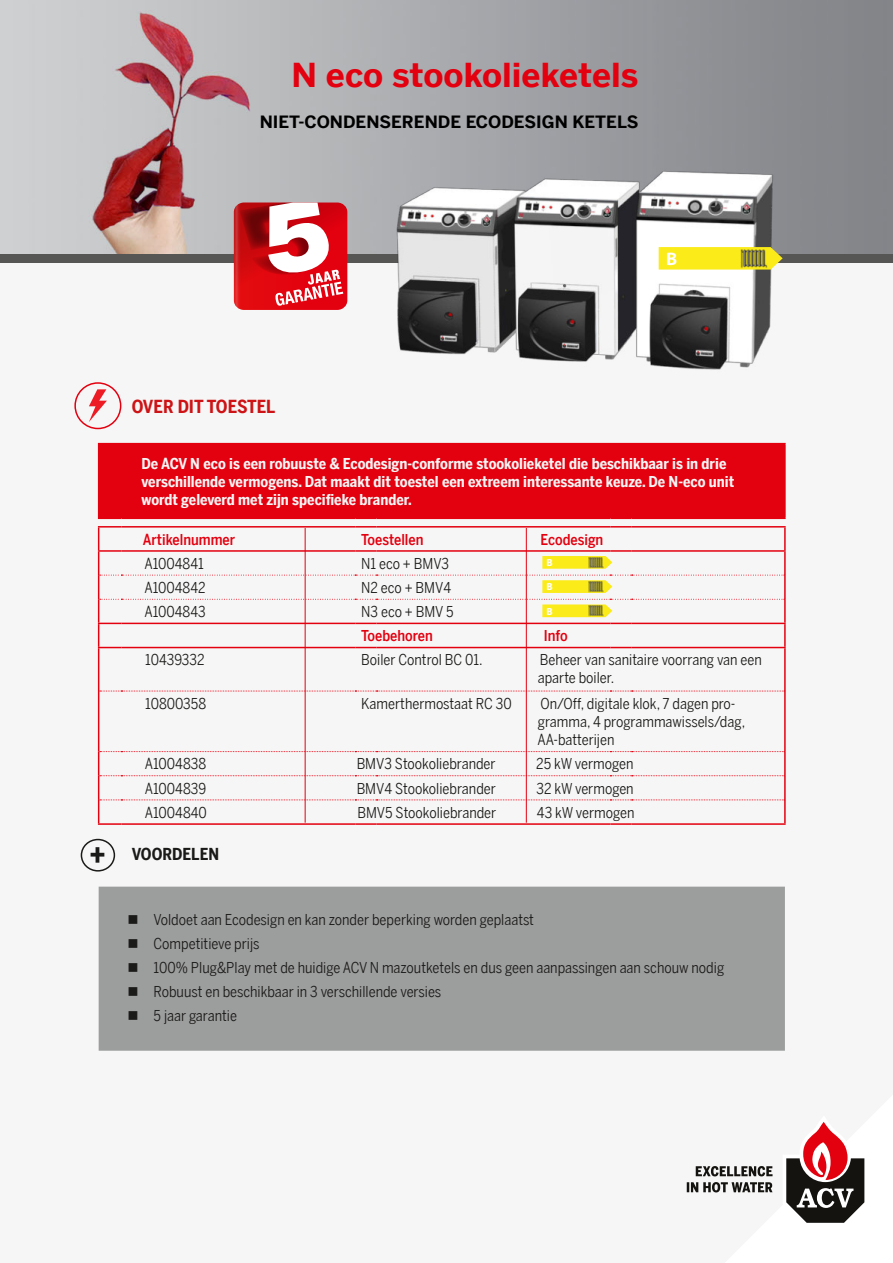
<style>
.page{position:relative;width:893px;height:1263px;background:#fff}
.page>*{position:absolute;margin:0;border:0;box-sizing:border-box;transform-origin:0 0}
.t1{font:700 33px "Benton Sans";color:#e3000f}
.t2{font:700 30px "Benton Sans Cond";color:#1a1a18}
.t3{font:700 18.15px "Myriad Pro";color:#fff}
.t4{font:700 18px "Benton Sans Cond";color:#cd1316}
.t5{font:700 16.95px "Benton Sans";color:#000}
.t6{font:700 16.5px "Benton Sans Cond";color:#1a1a18}
.t7{font:15px/18px "Benton Sans Cond";color:#1a1a18}
.t8{font:700 15px/18px "Benton Sans Cond";color:#f6f6f6}
.t9{font:500 15px "Benton Sans Cond";color:#e3000f}
.t10{font:700 10.2px "Myriad Pro";color:#fff}
</style>
<div class="page">
<div style="left:0;top:255px;width:893px;height:1008px;background:#f6f6f6"></div>
<div style="left:99px;top:444px;width:686px;height:74px;background:#e3000f"></div>
<div style="left:99px;top:887px;width:686px;height:164px;background:#9c9d9d"></div>
<svg style="left:98px;top:443px;width:23px;height:1px"></svg>
<hr style="left:98px;top:444px;width:1px;height:73px;background:#e3000f">
<hr style="left:121px;top:443px;width:234px;height:1px;background:#e3000f">
<svg style="left:355px;top:443px;width:22px;height:1px"></svg>
<hr style="left:377px;top:443px;width:233px;height:1px;background:#e3000f">
<svg style="left:610px;top:443px;width:22px;height:1px"></svg>
<hr style="left:632px;top:443px;width:154px;height:1px;background:#e3000f">
<hr style="left:784px;top:444px;width:2px;height:73px;background:#e3000f">
<hr style="left:98px;top:517px;width:23px;height:2px;background:#e3000f">
<hr style="left:121px;top:517px;width:234px;height:2px;background:#e3000f">
<hr style="left:355px;top:517px;width:22px;height:2px;background:#e3000f">
<hr style="left:377px;top:517px;width:233px;height:2px;background:#e3000f">
<hr style="left:610px;top:517px;width:22px;height:2px;background:#e3000f">
<hr style="left:632px;top:517px;width:154px;height:2px;background:#e3000f">
<hr style="left:632px;top:526px;width:154px;height:1px;background:#e3000f">
<hr style="left:784px;top:527px;width:2px;height:23px;background:#e3000f">
<hr style="left:784px;top:552px;width:2px;height:23px;background:#e3000f">
<hr style="left:784px;top:575px;width:2px;height:24px;background:#e3000f">
<hr style="left:784px;top:599px;width:2px;height:24px;background:#e3000f">
<hr style="left:98px;top:648px;width:1px;height:43px;background:#e3000f">
<hr style="left:784px;top:648px;width:2px;height:43px;background:#e3000f">
<hr style="left:98px;top:691px;width:1px;height:61px;background:#e3000f">
<hr style="left:784px;top:691px;width:2px;height:61px;background:#e3000f">
<hr style="left:784px;top:752px;width:2px;height:24px;background:#e3000f">
<hr style="left:784px;top:776px;width:2px;height:24px;background:#e3000f">
<hr style="left:784px;top:800px;width:2px;height:23px;background:#e3000f">
<hr style="left:632px;top:623px;width:154px;height:1px;background:#e3000f">
<hr style="left:784px;top:624px;width:2px;height:23px;background:#e3000f">
<hr style="left:632px;top:550px;width:154px;height:2px;background:#e3000f">
<hr style="left:632px;top:647px;width:154px;height:1px;background:#e3000f">
<svg style="left:100px;top:691px;width:685px;height:1px"></svg>
<svg style="left:98px;top:751px;width:687px;height:72px"></svg>
<hr style="left:98px;top:823px;width:23px;height:2px;background:#e3000f">
<hr style="left:121px;top:823px;width:234px;height:2px;background:#e3000f">
<hr style="left:355px;top:823px;width:22px;height:2px;background:#e3000f">
<hr style="left:377px;top:823px;width:233px;height:2px;background:#e3000f">
<hr style="left:610px;top:823px;width:22px;height:2px;background:#e3000f">
<hr style="left:632px;top:823px;width:154px;height:2px;background:#e3000f">
<div style="left:74px;top:382px;width:47px;height:47px;border:2px solid #e3000f;border-radius:50%"></div>
<img style="left:0;top:0;width:893px;height:254px">
<svg style="left:89px;top:389px;width:18px;height:33px"></svg>
<div style="left:81px;top:839px;width:34px;height:32px;border:2px solid #1a1a18;border-radius:50%"></div>
<svg style="left:687px;top:1122px;width:178px;height:101px"></svg>
<div style="left:0;top:254px;width:893px;height:9px;background:#565655"></div>
<img style="left:385px;top:163px;width:396px;height:207px">
<svg style="left:234px;top:203px;width:113px;height:107px"></svg>
<svg style="left:659px;top:247px;width:124px;height:23px"></svg>
<img style="left:741px;top:249px;width:26px;height:20px">
<svg style="left:98px;top:526px;width:687px;height:122px"></svg>
<img style="left:589px;top:606px;width:15px;height:11px">
<hr style="left:305px;top:528px;width:1px;height:295px;background:#e3000f">
<hr style="left:526px;top:528px;width:1px;height:295px;background:#e3000f">
<h1 class="t1" style="left:291px;top:56px;width:349px">N eco stookolieketels</h1>
<p class="t5" style="left:260px;top:112px;width:380px">NIET-CONDENSERENDE ECODESIGN KETELS</p>
<p class="t3" style="left:666px;top:247px;width:13px">B</p>
<h2 class="t2" style="left:89px;top:837px;width:18px">+</h2>
<p class="t4" style="left:132px;top:396px;width:145px">OVER DIT TOESTEL</p>
<p class="t8" style="left:142px;top:454px;width:594px">De ACV N eco is een robuuste &amp; Ecodesign-conforme stookolieketel die beschikbaar is in drie verschillende vermogens. Dat maakt dit toestel een extreem interessante keuze. De N-eco unit wordt geleverd met zijn specifieke brander.</p>
<p class="t9" style="left:143px;top:530px;width:94px">Artikelnummer</p>
<p class="t9" style="left:361px;top:530px;width:64px">Toestellen</p>
<p class="t9" style="left:541px;top:530px;width:64px">Ecodesign</p>
<p class="t7" style="left:144px;top:554px;width:61px">A1004841</p>
<p class="t7" style="left:361px;top:554px;width:89px">N1 eco + BMV3</p>
<p class="t7" style="left:144px;top:578px;width:63px">A1004842</p>
<p class="t7" style="left:361px;top:578px;width:91px">N2 eco + BMV4</p>
<p class="t7" style="left:144px;top:602px;width:63px">A1004843</p>
<p class="t7" style="left:361px;top:602px;width:94px">N3 eco + BMV 5</p>
<p class="t9" style="left:361px;top:627px;width:73px">Toebehoren</p>
<p class="t9" style="left:544px;top:627px;width:25px">Info</p>
<p class="t7" style="left:145px;top:651px;width:61px">10439332</p>
<p class="t7" style="left:361px;top:651px;width:123px">Boiler Control BC 01.</p>
<p class="t7" style="left:538px;top:651px;width:225px">Beheer van sanitaire voorrang van een aparte boiler.</p>
<p class="t7" style="left:145px;top:694px;width:62px">10800358</p>
<p class="t7" style="left:361px;top:694px;width:152px">Kamerthermostaat RC 30</p>
<p class="t7" style="left:537px;top:694px;width:209px">On/Off, digitale klok, 7 dagen pro&shy;gramma, 4 programmawissels/dag,<br>AA-batterijen</p>
<p class="t7" style="left:145px;top:755px;width:63px">A1004838</p>
<p class="t7" style="left:357px;top:755px;width:141px">BMV3 Stookoliebrander</p>
<p class="t7" style="left:536px;top:755px;width:99px">25 kW vermogen</p>
<p class="t7" style="left:145px;top:779px;width:63px">A1004839</p>
<p class="t7" style="left:357px;top:779px;width:141px">BMV4 Stookoliebrander</p>
<p class="t7" style="left:536px;top:779px;width:99px">32 kW vermogen</p>
<p class="t7" style="left:145px;top:803px;width:64px">A1004840</p>
<p class="t7" style="left:357px;top:803px;width:140px">BMV5 Stookoliebrander</p>
<p class="t7" style="left:537px;top:803px;width:99px">43 kW vermogen</p>
<p class="t10" style="left:547px;top:556px;width:8px">B</p>
<p class="t10" style="left:547px;top:580px;width:8px">B</p>
<p class="t10" style="left:547px;top:604px;width:8px">B</p>
<p class="t6" style="left:132px;top:844px;width:89px">VOORDELEN</p>
<p class="t7" style="left:127px;top:911px;width:408px">■ Voldoet aan Ecodesign en kan zonder beperking worden geplaatst</p>
<p class="t7" style="left:127px;top:934px;width:134px">■ Competitieve prijs</p>
<p class="t7" style="left:127px;top:959px;width:598px">■ 100% Plug&amp;Play met de huidige ACV N mazoutketels en dus geen aanpassingen aan schouw nodig</p>
<p class="t7" style="left:127px;top:982px;width:315px">■ Robuust en beschikbaar in 3 verschillende versies</p>
<p class="t7" style="left:127px;top:1006px;width:111px">■ 5 jaar garantie</p>
</div>
